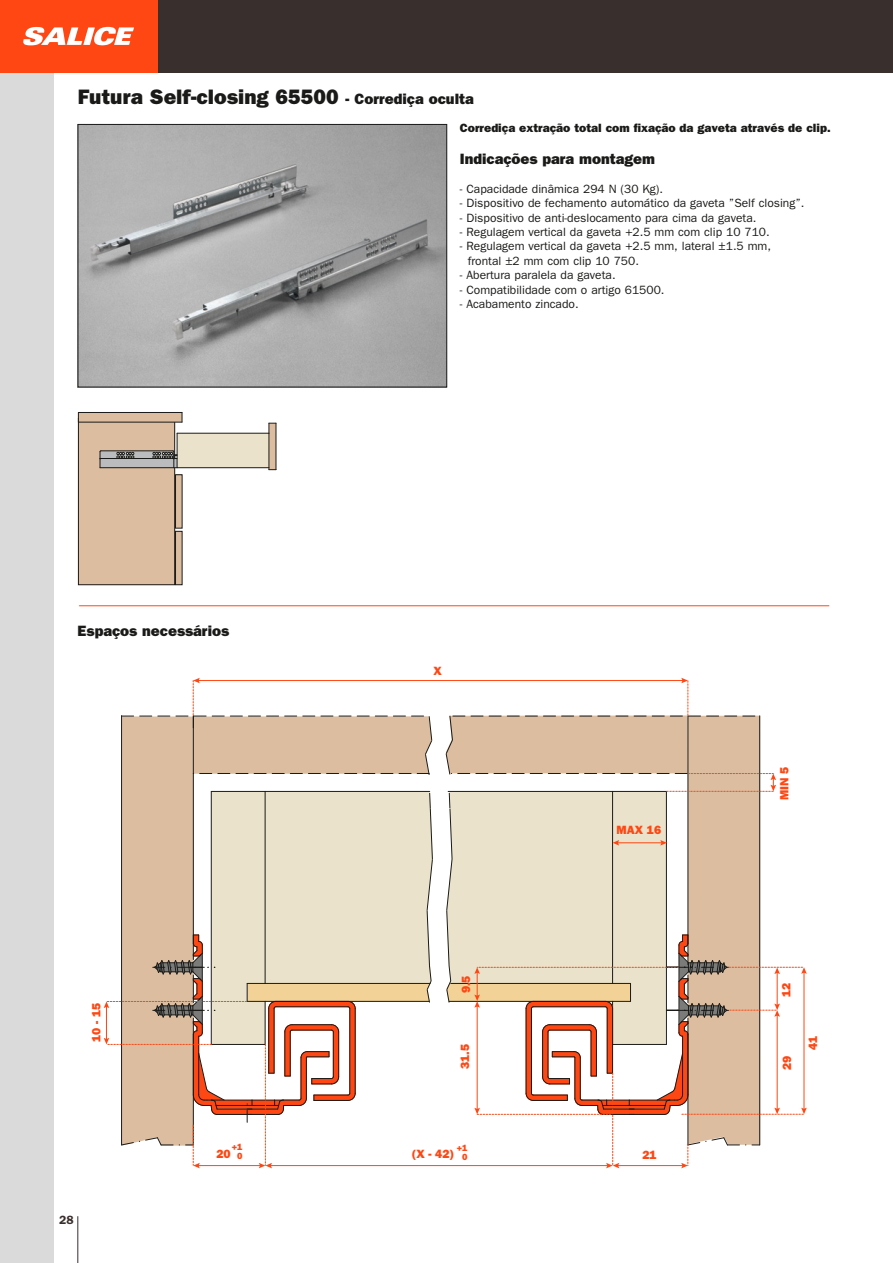
<style>
.page{position:relative;width:893px;height:1263px;background:#fff}
.page>*{position:absolute;margin:0;border:0;box-sizing:border-box;transform-origin:0 0}
.t1{font:21px "ITC Franklin Gothic Std Hvy";color:#1a1a18}
.t2{font:15px "ITC Franklin Gothic Std Hvy";color:#1a1a18}
.t3{font:12px/14.4px "ITC Franklin Gothic Std";color:#1a1a18}
.t4{font:12px "ITC Franklin Gothic Std Hvy";color:#1a1a18}
.t5{font:12px "ITC Franklin Gothic Std Hvy";color:#ff4713}
.t6{font:600 12px "ITC Franklin Gothic Std";color:#392f2d}
.t7{font:9px/9px "ITC Franklin Gothic Std Hvy";color:#ff4713;text-align:right}
.s1{font-size:15px}
</style>
<div class="page">
<div style="left:0;top:0;width:54px;height:1263px;background:#dadada"></div>
<div style="left:0;top:0;width:893px;height:72px;background:#392f2d"></div>
<div style="left:0;top:0;width:157px;height:72px;background:#ff4713"></div>
<svg style="left:23px;top:27px;width:111px;height:18px"></svg>
<hr style="left:198px;top:680px;width:485px;height:1px;background:#ff4713">
<hr style="left:270px;top:1165px;width:338px;height:1px;background:#ff4713">
<svg style="left:445px;top:678px;width:362px;height:490px"></svg>
<svg style="left:104px;top:678px;width:329px;height:490px"></svg>
<hr style="left:79px;top:605px;width:750px;height:1px;background:#ff4713">
<img style="left:80px;top:126px;width:365px;height:259px">
<div style="left:78px;top:124px;width:369px;height:263px;border:1px solid #1a1a18"></div>
<div style="left:78px;top:418px;width:97px;height:167px;background:#dcbda0"></div>
<div style="left:78px;top:418px;width:97px;height:167px;border:1px solid #1a1a18"></div>
<div style="left:176px;top:475px;width:6px;height:53px;background:#dcbda0"></div>
<div style="left:175px;top:474px;width:7px;height:54px;border:1px solid #1a1a18"></div>
<div style="left:176px;top:531px;width:6px;height:54px;background:#dcbda0"></div>
<div style="left:175px;top:531px;width:7px;height:54px;border:1px solid #1a1a18"></div>
<div style="left:269px;top:423px;width:7px;height:47px;background:#dcbda0"></div>
<div style="left:78px;top:412px;width:104px;height:10px;background:#dcbda0"></div>
<div style="left:177px;top:433px;width:92px;height:35px;background:#eae2ca"></div>
<hr style="left:177px;top:467px;width:92px;height:1px;background:#1a1a18">
<hr style="left:78px;top:412px;width:104px;height:1px;background:#1a1a18">
<hr style="left:78px;top:422px;width:104px;height:1px;background:#1a1a18">
<svg style="left:269px;top:423px;width:7px;height:10px"></svg>
<hr style="left:276px;top:423px;width:1px;height:47px;background:#1a1a18">
<hr style="left:177px;top:433px;width:92px;height:1px;background:#1a1a18">
<hr style="left:177px;top:433px;width:1px;height:35px;background:#1a1a18">
<hr style="left:269px;top:433px;width:1px;height:37px;background:#1a1a18">
<svg style="left:99px;top:450px;width:78px;height:18px"></svg>
<hr style="left:78px;top:1216px;width:1px;height:47px;background:#392f2d">
<h1 class="t1" style="left:78px;top:84px;width:398px">Futura Self-closing 65500 <span class="s1">- Corrediça oculta</span></h1>
<p class="t2" style="left:78px;top:622px;width:153px">Espaços necessários</p>
<p class="t5" style="left:89px;top:1042px;width:41px;rotate:-90deg">10 - 15</p>
<p class="t4" style="left:460px;top:120px;width:372px">Corrediça extração total com fixação da gaveta através de clip.</p>
<p class="t2" style="left:460px;top:150px;width:197px">Indicações para montagem</p>
<p class="t3" style="left:460px;top:182px;width:205px">- Capacidade dinâmica 294 N (30 Kg).</p>
<p class="t3" style="left:460px;top:196px;width:346px">- Dispositivo de fechamento automático da gaveta ”Self closing”.</p>
<p class="t3" style="left:460px;top:210px;width:298px">- Dispositivo de anti-deslocamento para cima da gaveta.</p>
<p class="t3" style="left:460px;top:225px;width:311px">- Regulagem vertical da gaveta +2.5 mm com clip 10 710.</p>
<p class="t3" style="left:468px;top:239px;width:305px;text-indent:-8px">- Regulagem vertical da gaveta +2.5 mm, lateral ±1.5 mm, frontal ±2 mm com clip 10 750.</p>
<p class="t3" style="left:460px;top:268px;width:157px">- Abertura paralela da gaveta.</p>
<p class="t3" style="left:460px;top:282px;width:206px">- Compatibilidade com o artigo 61500.</p>
<p class="t3" style="left:460px;top:297px;width:120px">- Acabamento zincado.</p>
<p class="t5" style="left:433px;top:664px;width:10px">X</p>
<p class="t5" style="left:459px;top:993px;width:19px;rotate:-90deg">9.5</p>
<p class="t5" style="left:458px;top:1069px;width:27px;rotate:-90deg">31.5</p>
<p class="t5" style="left:617px;top:823px;width:46px">MAX 16</p>
<p class="t5" style="left:777px;top:800px;width:35px;rotate:-90deg">MIN 5</p>
<p class="t5" style="left:779px;top:997px;width:16px;rotate:-90deg">12</p>
<p class="t5" style="left:780px;top:1070px;width:16px;rotate:-90deg">29</p>
<p class="t5" style="left:806px;top:1050px;width:16px;rotate:-90deg">41</p>
<p class="t6" style="left:59px;top:1213px;width:16px">28</p>
<p class="t5" style="left:216px;top:1146px;width:16px">20</p>
<p class="t7" style="left:232px;top:1142px;width:12px">+1<br>0</p>
<p class="t5" style="left:412px;top:1146px;width:44px">(X - 42)</p>
<p class="t7" style="left:457px;top:1143px;width:12px">+1<br>0</p>
<p class="t5" style="left:642px;top:1148px;width:16px">21</p>
</div>
